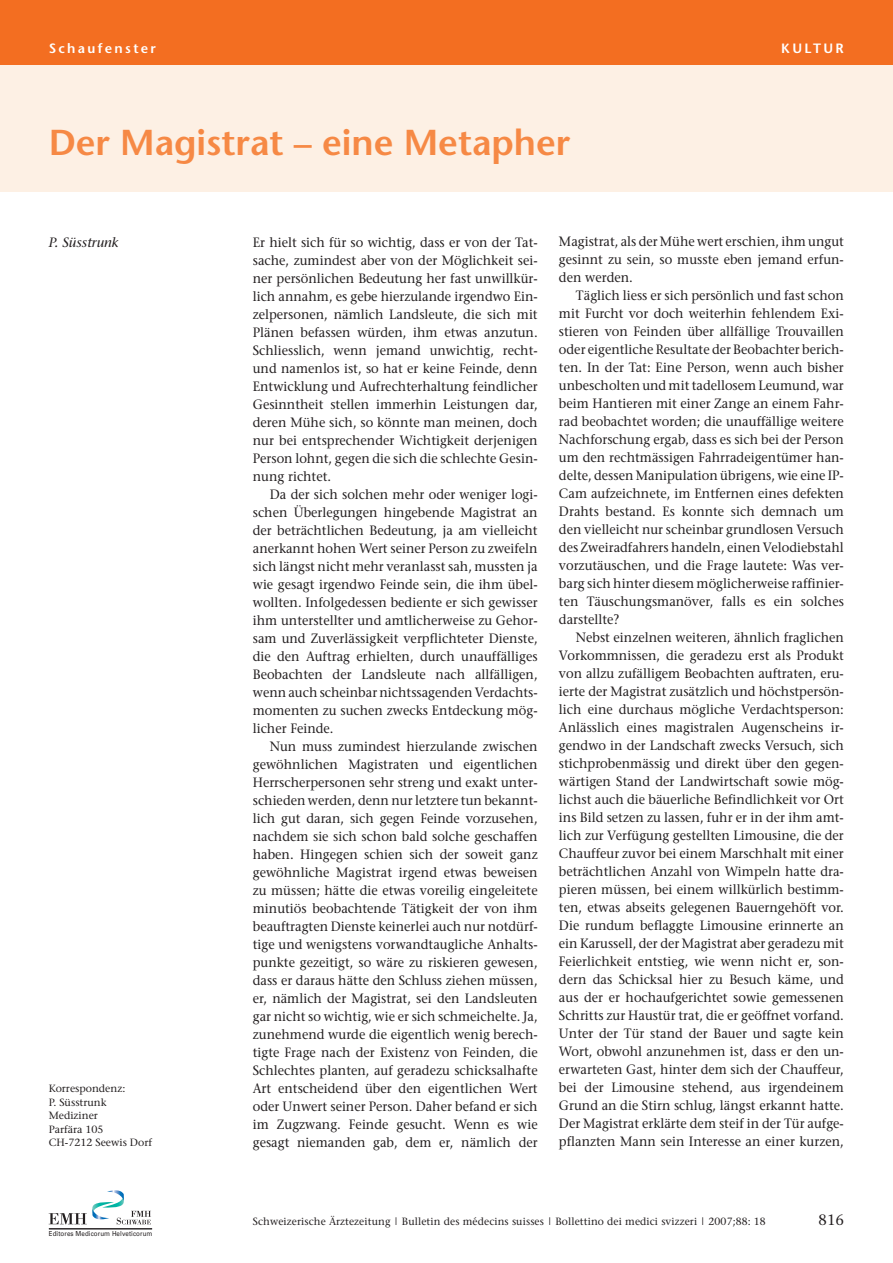
<style>
.page{position:relative;width:893px;height:1263px;background:#fff}
.page>*{position:absolute;margin:0;border:0;box-sizing:border-box;transform-origin:0 0}
.t1{font:600 36px "Stone Sans";color:#f68945}
.t2{font:15px "Stone Serif";color:#231f20}
.t3{font:13.5px/18px "Stone Serif";color:#231f20;text-align:justify;scale:.95 1}
.t4{font:600 13.5px "Stone Sans";letter-spacing:.17em;color:#fff}
.t5{font:italic 13.5px "Stone Serif";color:#231f20}
.t6{font:10.5px/13.5px "Stone Serif";letter-spacing:.01em;color:#231f20}
.t7{font:6.9px "Univers";letter-spacing:.015em;color:#231f20;scale:.9 1}
</style>
<div class="page">
<div style="left:0;top:60px;width:893px;height:132px;background:#fdf0e4"></div>
<div style="left:0;top:0;width:893px;height:64px;background:#f36e21"></div>
<svg style="left:49px;top:1190px;width:102px;height:34px"></svg>
<hr style="left:49px;top:1228px;width:103px;height:1px;background:#231f20">
<p class="t4" style="left:49px;top:42px;width:109px">Schaufenster</p>
<p class="t4" style="left:781px;top:42px;width:64px">KULTUR</p>
<h1 class="t1" style="left:49px;top:128px;width:523px">Der Magistrat – eine Metapher</h1>
<p class="t5" style="left:49px;top:236px;width:71px">P. Süsstrunk</p>
<p class="t6" style="left:49px;top:1083px;width:105px">Korrespondenz:<br>P. Süsstrunk<br>Mediziner<br>Parfära 105<br>CH-7212 Seewis Dorf</p>
<p class="t7" style="left:49px;top:1229px;width:117px">Editores Medicorum Helveticorum</p>
<p class="t3" style="left:253px;top:234px;width:301px">Er hielt sich für so wichtig, dass er von der Tat&shy;sache, zumindest aber von der Möglichkeit sei&shy;ner persönlichen Bedeutung her fast unwillkür&shy;lich annahm, es gebe hierzulande irgendwo Ein&shy;zelpersonen, nämlich Landsleute, die sich mit Plänen befassen würden, ihm etwas anzutun.<br>Schliesslich, wenn jemand unwichtig, recht&shy;und namenlos ist, so hat er keine Feinde, denn Entwicklung und Aufrechterhaltung feindlicher Gesinntheit stellen immerhin Leistungen dar, deren Mühe sich, so könnte man meinen, doch nur bei entsprechender Wichtigkeit derjenigen Person lohnt, gegen die sich die schlechte Gesin&shy;nung richtet.</p>
<p class="t3" style="left:253px;top:486px;width:301px;text-indent:17px">Da der sich solchen mehr oder weniger logi&shy;schen Überlegungen hingebende Magistrat an der beträchtlichen Bedeutung, ja am vielleicht anerkannt hohen Wert seiner Person zu zweifeln sich längst nicht mehr veranlasst sah, mussten ja wie gesagt irgendwo Feinde sein, die ihm übel&shy;wollten. Infolgedessen bediente er sich gewisser ihm unterstellter und amtlicherweise zu Gehor&shy;sam und Zuverlässigkeit verpflichteter Dienste, die den Auftrag erhielten, durch unauffälliges Beobachten der Landsleute nach allfälligen, wenn auch scheinbar nichtssagenden Verdachts&shy;momenten zu suchen zwecks Entdeckung mög&shy;licher Feinde.</p>
<p class="t3" style="left:253px;top:738px;width:301px;text-indent:17px">Nun muss zumindest hierzulande zwischen gewöhnlichen Magistraten und eigentlichen Herrscherpersonen sehr streng und exakt unter&shy;schieden werden, denn nur letztere tun bekannt&shy;lich gut daran, sich gegen Feinde vorzusehen, nachdem sie sich schon bald solche geschaffen haben. Hingegen schien sich der soweit ganz gewöhnliche Magistrat irgend etwas beweisen zu müssen; hätte die etwas voreilig eingeleitete minutiös beobachtende Tätigkeit der von ihm beauftragten Dienste keinerlei auch nur notdürf&shy;tige und wenigstens vorwandtaugliche Anhalts&shy;punkte gezeitigt, so wäre zu riskieren gewesen, dass er daraus hätte den Schluss ziehen müssen, er, nämlich der Magistrat, sei den Landsleuten gar nicht so wichtig, wie er sich schmeichelte. Ja, zunehmend wurde die eigentlich wenig berech&shy;tigte Frage nach der Existenz von Feinden, die Schlechtes planten, auf geradezu schicksalhafte Art entscheidend über den eigentlichen Wert oder Unwert seiner Person. Daher befand er sich im Zugzwang. Feinde gesucht. Wenn es wie gesagt niemanden gab, dem er, nämlich der</p>
<p class="t3" style="left:559px;top:234px;width:301px">Magistrat, als der Mühe wert erschien, ihm ungut gesinnt zu sein, so musste eben jemand erfun&shy;den werden.</p>
<p class="t3" style="left:559px;top:288px;width:301px;text-indent:17px">Täglich liess er sich persönlich und fast schon mit Furcht vor doch weiterhin fehlendem Exi&shy;stieren von Feinden über allfällige Trouvaillen oder eigentliche Resultate der Beobachter berich&shy;ten. In der Tat: Eine Person, wenn auch bisher unbescholten und mit tadellosem Leumund, war beim Hantieren mit einer Zange an einem Fahr&shy;rad beobachtet worden; die unauffällige weitere Nachforschung ergab, dass es sich bei der Person um den rechtmässigen Fahrradeigentümer han&shy;delte, dessen Manipulation übrigens, wie eine IP-Cam aufzeichnete, im Entfernen eines defekten Drahts bestand. Es konnte sich demnach um den vielleicht nur scheinbar grundlosen Versuch des Zweiradfahrers handeln, einen Velodiebstahl vorzutäuschen, und die Frage lautete: Was ver&shy;barg sich hinter diesem möglicherweise raffinier&shy;ten Täuschungsmanöver, falls es ein solches darstellte?</p>
<p class="t3" style="left:559px;top:630px;width:301px;text-indent:17px">Nebst einzelnen weiteren, ähnlich fraglichen Vorkommnissen, die geradezu erst als Produkt von allzu zufälligem Beobachten auftraten, eru&shy;ierte der Magistrat zusätzlich und höchstpersön&shy;lich eine durchaus mögliche Verdachtsperson:<br>Anlässlich eines magistralen Augenscheins ir&shy;gendwo in der Landschaft zwecks Versuch, sich stichprobenmässig und direkt über den gegen&shy;wärtigen Stand der Landwirtschaft sowie mög&shy;lichst auch die bäuerliche Befindlichkeit vor Ort ins Bild setzen zu lassen, fuhr er in der ihm amt&shy;lich zur Verfügung gestellten Limousine, die der Chauffeur zuvor bei einem Marschhalt mit einer beträchtlichen Anzahl von Wimpeln hatte dra&shy;pieren müssen, bei einem willkürlich bestimm&shy;ten, etwas abseits gelegenen Bauerngehöft vor.<br>Die rundum beflaggte Limousine erinnerte an ein Karussell, der der Magistrat aber geradezu mit Feierlichkeit entstieg, wie wenn nicht er, son&shy;dern das Schicksal hier zu Besuch käme, und aus der er hochaufgerichtet sowie gemessenen Schritts zur Haustür trat, die er geöffnet vorfand.<br>Unter der Tür stand der Bauer und sagte kein Wort, obwohl anzunehmen ist, dass er den un&shy;erwarteten Gast, hinter dem sich der Chauffeur, bei der Limousine stehend, aus irgendeinem Grund an die Stirn schlug, längst erkannt hatte.<br>Der Magistrat erklärte dem steif in der Tür aufge&shy;pflanzten Mann sein Interesse an einer kurzen,</p>
<p class="t6" style="left:253px;top:1215px;width:515px">Schweizerische Ärztezeitung | Bulletin des médecins suisses | Bollettino dei medici svizzeri | 2007;88: 18</p>
<p class="t2" style="left:818px;top:1213px;width:27px">816</p>
</div>
